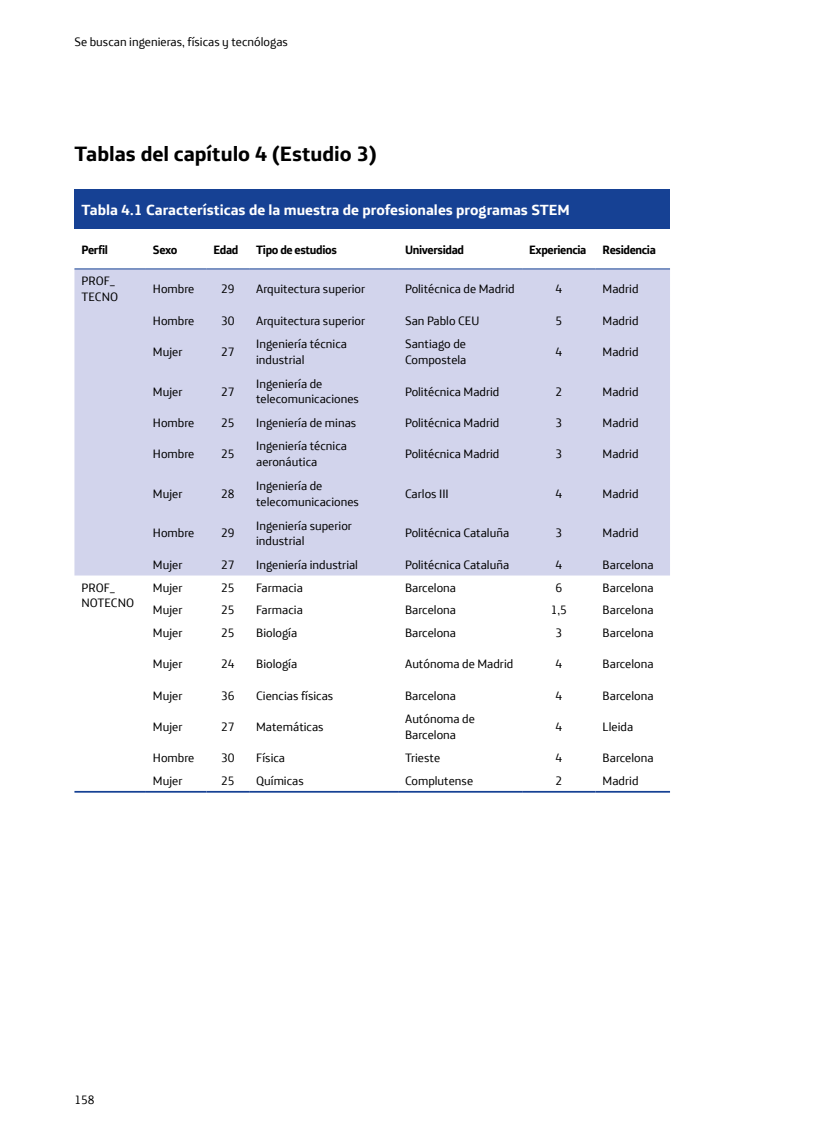
<style>
.page{position:relative;width:819px;height:1141px;background:#fff}
.page>*{position:absolute;margin:0;border:0;box-sizing:border-box;transform-origin:0 0}
.K_TITULAR_N1B_C1-7{font:700 21px "Telefonica Text";color:#000}
.K_TABLA_TITULO{font:700 14.88px "Telefonica Text";color:#fff}
.K_TABLA_TEXT{font:12.25px/15.8px "Telefonica Text";color:#000}
.K_TABLA_TEXT-2{font:700 12.25px "Telefonica Text";letter-spacing:-.03em;color:#000;scale:.95 1}
</style>
<div class="page">
<div style="left:74px;top:190px;width:596px;height:39px;background:#164194"></div>
<div style="left:74px;top:269px;width:596px;height:306px;background:#d2d4ec"></div>
<hr style="left:74px;top:268px;width:72px;height:1px;background:#164194">
<hr style="left:146px;top:268px;width:60px;height:1px;background:#164194">
<hr style="left:206px;top:268px;width:43px;height:1px;background:#164194">
<hr style="left:249px;top:268px;width:149px;height:1px;background:#164194">
<hr style="left:398px;top:268px;width:124px;height:1px;background:#164194">
<hr style="left:522px;top:268px;width:73px;height:1px;background:#164194">
<hr style="left:595px;top:268px;width:75px;height:1px;background:#164194">
<hr style="left:74px;top:791px;width:72px;height:2px;background:#164194">
<hr style="left:146px;top:791px;width:60px;height:2px;background:#164194">
<hr style="left:206px;top:791px;width:43px;height:2px;background:#164194">
<hr style="left:249px;top:791px;width:149px;height:2px;background:#164194">
<hr style="left:398px;top:791px;width:124px;height:2px;background:#164194">
<hr style="left:522px;top:791px;width:73px;height:2px;background:#164194">
<hr style="left:595px;top:791px;width:75px;height:2px;background:#164194">
<p class="K_TABLA_TEXT" style="left:74px;top:33px;width:215px">Se buscan ingenieras, físicas y tecnólogas</p>
<p class="K_TITULAR_N1B_C1-7" style="left:74px;top:135px;width:304px">Tablas del capítulo 4 (Estudio 3)</p>
<p class="K_TABLA_TITULO" style="left:81px;top:197px;width:490px">Tabla 4.1 Características de la muestra de profesionales programas STEM</p>
<p class="K_TABLA_TEXT-2" style="left:81px;top:238px;width:30px">Perfil</p>
<p class="K_TABLA_TEXT-2" style="left:153px;top:238px;width:27px">Sexo</p>
<p class="K_TABLA_TEXT-2" style="left:213px;top:238px;width:28px">Edad</p>
<p class="K_TABLA_TEXT-2" style="left:256px;top:238px;width:87px">Tipo de estudios</p>
<p class="K_TABLA_TEXT-2" style="left:405px;top:238px;width:64px">Universidad</p>
<p class="K_TABLA_TEXT-2" style="left:529px;top:238px;width:62px">Experiencia</p>
<p class="K_TABLA_TEXT-2" style="left:602px;top:238px;width:57px">Residencia</p>
<p class="K_TABLA_TEXT" style="left:81px;top:272px;width:38px">PROF_<br>TECNO</p>
<p class="K_TABLA_TEXT" style="left:153px;top:280px;width:43px">Hombre</p>
<p class="K_TABLA_TEXT" style="left:221px;top:280px;width:15px">29</p>
<p class="K_TABLA_TEXT" style="left:256px;top:280px;width:111px">Arquitectura superior</p>
<p class="K_TABLA_TEXT" style="left:405px;top:280px;width:111px">Politécnica de Madrid</p>
<p class="K_TABLA_TEXT" style="left:555px;top:280px;width:8px">4</p>
<p class="K_TABLA_TEXT" style="left:602px;top:280px;width:37px">Madrid</p>
<p class="K_TABLA_TEXT" style="left:153px;top:311px;width:43px">Hombre</p>
<p class="K_TABLA_TEXT" style="left:221px;top:311px;width:15px">30</p>
<p class="K_TABLA_TEXT" style="left:256px;top:311px;width:111px">Arquitectura superior</p>
<p class="K_TABLA_TEXT" style="left:405px;top:311px;width:76px">San Pablo CEU</p>
<p class="K_TABLA_TEXT" style="left:555px;top:311px;width:8px">5</p>
<p class="K_TABLA_TEXT" style="left:602px;top:311px;width:37px">Madrid</p>
<p class="K_TABLA_TEXT" style="left:153px;top:342px;width:31px">Mujer</p>
<p class="K_TABLA_TEXT" style="left:221px;top:342px;width:15px">27</p>
<p class="K_TABLA_TEXT" style="left:256px;top:335px;width:92px">Ingeniería técnica industrial</p>
<p class="K_TABLA_TEXT" style="left:405px;top:335px;width:63px">Santiago de<br>Compostela</p>
<p class="K_TABLA_TEXT" style="left:555px;top:342px;width:8px">4</p>
<p class="K_TABLA_TEXT" style="left:602px;top:342px;width:37px">Madrid</p>
<p class="K_TABLA_TEXT" style="left:153px;top:382px;width:31px">Mujer</p>
<p class="K_TABLA_TEXT" style="left:221px;top:382px;width:15px">27</p>
<p class="K_TABLA_TEXT" style="left:256px;top:374px;width:104px">Ingeniería de telecomunicaciones</p>
<p class="K_TABLA_TEXT" style="left:405px;top:382px;width:96px">Politécnica Madrid</p>
<p class="K_TABLA_TEXT" style="left:555px;top:382px;width:8px">2</p>
<p class="K_TABLA_TEXT" style="left:602px;top:382px;width:37px">Madrid</p>
<p class="K_TABLA_TEXT" style="left:153px;top:413px;width:43px">Hombre</p>
<p class="K_TABLA_TEXT" style="left:221px;top:413px;width:15px">25</p>
<p class="K_TABLA_TEXT" style="left:256px;top:413px;width:102px">Ingeniería de minas</p>
<p class="K_TABLA_TEXT" style="left:405px;top:413px;width:96px">Politécnica Madrid</p>
<p class="K_TABLA_TEXT" style="left:555px;top:413px;width:8px">3</p>
<p class="K_TABLA_TEXT" style="left:602px;top:413px;width:37px">Madrid</p>
<p class="K_TABLA_TEXT" style="left:153px;top:445px;width:43px">Hombre</p>
<p class="K_TABLA_TEXT" style="left:221px;top:445px;width:15px">25</p>
<p class="K_TABLA_TEXT" style="left:256px;top:437px;width:92px">Ingeniería técnica aeronáutica</p>
<p class="K_TABLA_TEXT" style="left:405px;top:445px;width:96px">Politécnica Madrid</p>
<p class="K_TABLA_TEXT" style="left:555px;top:445px;width:8px">3</p>
<p class="K_TABLA_TEXT" style="left:602px;top:445px;width:37px">Madrid</p>
<p class="K_TABLA_TEXT" style="left:153px;top:484px;width:31px">Mujer</p>
<p class="K_TABLA_TEXT" style="left:221px;top:484px;width:15px">28</p>
<p class="K_TABLA_TEXT" style="left:256px;top:476px;width:104px">Ingeniería de telecomunicaciones</p>
<p class="K_TABLA_TEXT" style="left:405px;top:484px;width:45px">Carlos III</p>
<p class="K_TABLA_TEXT" style="left:555px;top:484px;width:8px">4</p>
<p class="K_TABLA_TEXT" style="left:602px;top:484px;width:37px">Madrid</p>
<p class="K_TABLA_TEXT" style="left:153px;top:524px;width:43px">Hombre</p>
<p class="K_TABLA_TEXT" style="left:221px;top:524px;width:15px">29</p>
<p class="K_TABLA_TEXT" style="left:256px;top:516px;width:97px">Ingeniería superior industrial</p>
<p class="K_TABLA_TEXT" style="left:405px;top:524px;width:106px">Politécnica Cataluña</p>
<p class="K_TABLA_TEXT" style="left:555px;top:524px;width:8px">3</p>
<p class="K_TABLA_TEXT" style="left:602px;top:524px;width:37px">Madrid</p>
<p class="K_TABLA_TEXT" style="left:153px;top:555px;width:31px">Mujer</p>
<p class="K_TABLA_TEXT" style="left:221px;top:555px;width:15px">27</p>
<p class="K_TABLA_TEXT" style="left:256px;top:555px;width:103px">Ingeniería industrial</p>
<p class="K_TABLA_TEXT" style="left:405px;top:555px;width:106px">Politécnica Cataluña</p>
<p class="K_TABLA_TEXT" style="left:555px;top:555px;width:8px">4</p>
<p class="K_TABLA_TEXT" style="left:602px;top:555px;width:52px">Barcelona</p>
<p class="K_TABLA_TEXT" style="left:81px;top:578px;width:54px">PROF_<br>NOTECNO</p>
<p class="K_TABLA_TEXT" style="left:153px;top:578px;width:31px">Mujer</p>
<p class="K_TABLA_TEXT" style="left:221px;top:578px;width:15px">25</p>
<p class="K_TABLA_TEXT" style="left:256px;top:578px;width:48px">Farmacia</p>
<p class="K_TABLA_TEXT" style="left:405px;top:578px;width:52px">Barcelona</p>
<p class="K_TABLA_TEXT" style="left:555px;top:578px;width:8px">6</p>
<p class="K_TABLA_TEXT" style="left:602px;top:578px;width:52px">Barcelona</p>
<p class="K_TABLA_TEXT" style="left:153px;top:601px;width:31px">Mujer</p>
<p class="K_TABLA_TEXT" style="left:221px;top:601px;width:15px">25</p>
<p class="K_TABLA_TEXT" style="left:256px;top:601px;width:48px">Farmacia</p>
<p class="K_TABLA_TEXT" style="left:405px;top:601px;width:52px">Barcelona</p>
<p class="K_TABLA_TEXT" style="left:550px;top:601px;width:18px">1,5</p>
<p class="K_TABLA_TEXT" style="left:602px;top:601px;width:52px">Barcelona</p>
<p class="K_TABLA_TEXT" style="left:153px;top:624px;width:31px">Mujer</p>
<p class="K_TABLA_TEXT" style="left:221px;top:624px;width:15px">25</p>
<p class="K_TABLA_TEXT" style="left:256px;top:624px;width:43px">Biología</p>
<p class="K_TABLA_TEXT" style="left:405px;top:624px;width:52px">Barcelona</p>
<p class="K_TABLA_TEXT" style="left:555px;top:624px;width:8px">3</p>
<p class="K_TABLA_TEXT" style="left:602px;top:624px;width:52px">Barcelona</p>
<p class="K_TABLA_TEXT" style="left:153px;top:655px;width:31px">Mujer</p>
<p class="K_TABLA_TEXT" style="left:221px;top:655px;width:15px">24</p>
<p class="K_TABLA_TEXT" style="left:256px;top:655px;width:43px">Biología</p>
<p class="K_TABLA_TEXT" style="left:405px;top:655px;width:110px">Autónoma de Madrid</p>
<p class="K_TABLA_TEXT" style="left:555px;top:655px;width:8px">4</p>
<p class="K_TABLA_TEXT" style="left:602px;top:655px;width:52px">Barcelona</p>
<p class="K_TABLA_TEXT" style="left:153px;top:686px;width:31px">Mujer</p>
<p class="K_TABLA_TEXT" style="left:221px;top:686px;width:15px">36</p>
<p class="K_TABLA_TEXT" style="left:256px;top:686px;width:79px">Ciencias físicas</p>
<p class="K_TABLA_TEXT" style="left:405px;top:686px;width:52px">Barcelona</p>
<p class="K_TABLA_TEXT" style="left:555px;top:686px;width:8px">4</p>
<p class="K_TABLA_TEXT" style="left:602px;top:686px;width:52px">Barcelona</p>
<p class="K_TABLA_TEXT" style="left:153px;top:718px;width:31px">Mujer</p>
<p class="K_TABLA_TEXT" style="left:221px;top:718px;width:15px">27</p>
<p class="K_TABLA_TEXT" style="left:256px;top:718px;width:69px">Matemáticas</p>
<p class="K_TABLA_TEXT" style="left:405px;top:710px;width:71px">Autónoma de<br>Barcelona</p>
<p class="K_TABLA_TEXT" style="left:555px;top:718px;width:8px">4</p>
<p class="K_TABLA_TEXT" style="left:602px;top:718px;width:32px">Lleida</p>
<p class="K_TABLA_TEXT" style="left:153px;top:749px;width:43px">Hombre</p>
<p class="K_TABLA_TEXT" style="left:221px;top:749px;width:15px">30</p>
<p class="K_TABLA_TEXT" style="left:256px;top:749px;width:30px">Física</p>
<p class="K_TABLA_TEXT" style="left:405px;top:749px;width:37px">Trieste</p>
<p class="K_TABLA_TEXT" style="left:555px;top:749px;width:8px">4</p>
<p class="K_TABLA_TEXT" style="left:602px;top:749px;width:52px">Barcelona</p>
<p class="K_TABLA_TEXT" style="left:153px;top:772px;width:31px">Mujer</p>
<p class="K_TABLA_TEXT" style="left:221px;top:772px;width:15px">25</p>
<p class="K_TABLA_TEXT" style="left:256px;top:772px;width:49px">Químicas</p>
<p class="K_TABLA_TEXT" style="left:405px;top:772px;width:70px">Complutense</p>
<p class="K_TABLA_TEXT" style="left:555px;top:772px;width:8px">2</p>
<p class="K_TABLA_TEXT" style="left:602px;top:772px;width:37px">Madrid</p>
<p class="K_TABLA_TEXT" style="left:74px;top:1090px;width:22px">158</p>
</div>
